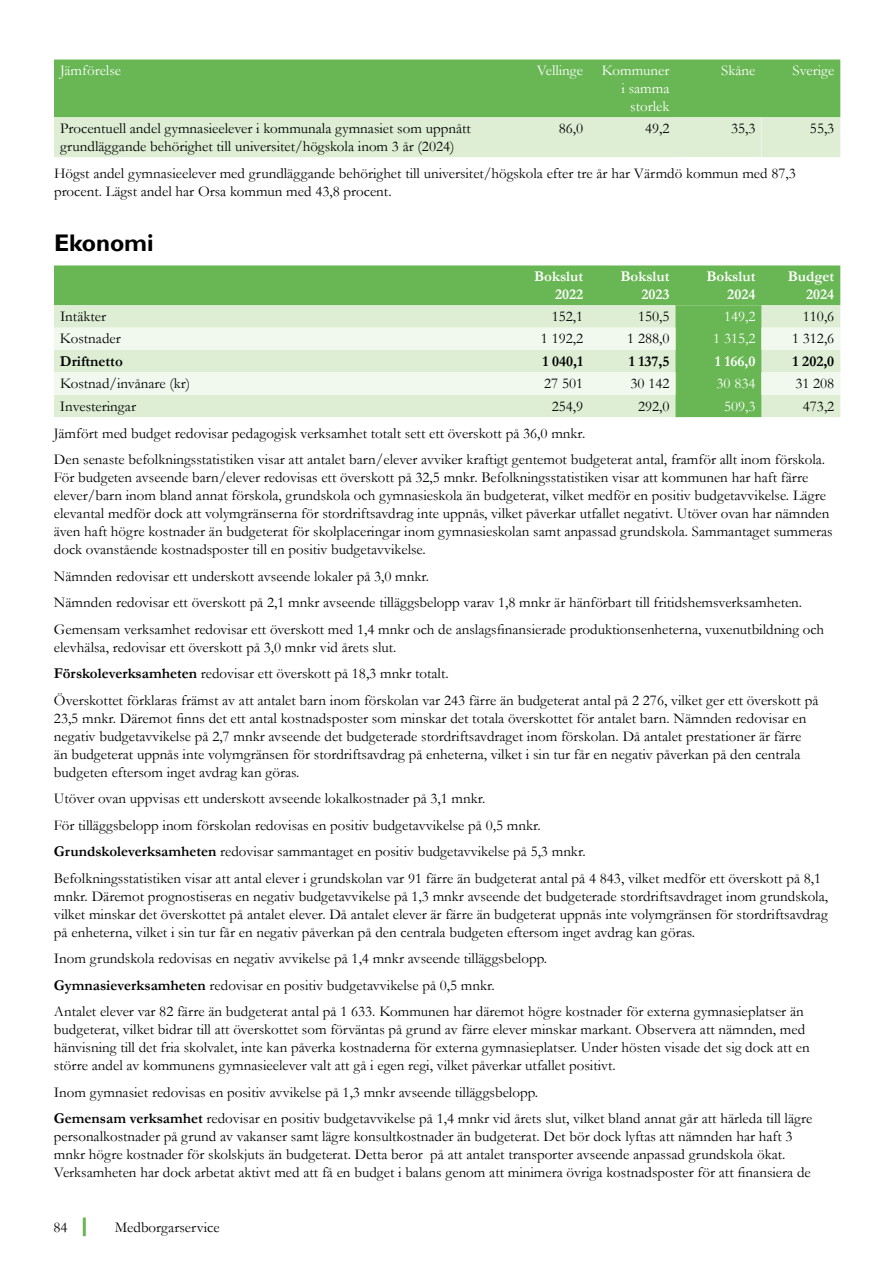
<style>
.page{position:relative;width:893px;height:1263px;background:#fff}
.page>*{position:absolute;margin:0;border:0;box-sizing:border-box;transform-origin:0 0}
.t1{font:700 24px "Gill Sans";color:#000}
.t2{font:15px/18px "Garamond";color:#000}
.t3{font:15px/18px "Garamond";color:#fff;text-align:right}
.t4{font:700 15px/18px "Garamond";color:#fff;text-align:right}
.t5{font:700 15px "Garamond";color:#000}
.s1{font-weight:700}
</style>
<div class="page">
<hr style="left:83px;top:1217px;width:3px;height:19px;background:#69b754">
<svg style="left:54px;top:60px;width:786px;height:97px;background:#95cc85"></svg>
<div style="left:675px;top:117px;width:86px;height:40px;background:#ddeed5"></div>
<svg style="left:54px;top:265px;width:786px;height:152px;background:#a0d191"></svg>
<svg style="left:54px;top:328px;width:786px;height:67px;background:#dceed5"></svg>
<p class="t3" style="left:60px;top:61px;width:63px">Jämförelse</p>
<p class="t3" style="left:537px;top:61px;width:134px">Vellinge Kommuner i samma<br>storlek</p>
<p class="t3" style="left:721px;top:61px;width:36px">Skåne</p>
<p class="t3" style="left:792px;top:61px;width:43px">Sverige</p>
<p class="t2" style="left:60px;top:119px;width:412px">Procentuell andel gymnasieelever i kommunala gymnasiet som uppnått grundläggande behörighet till universitet/högskola inom 3 år (2024)</p>
<p class="t2" style="left:559px;top:119px;width:26px">86,0</p>
<p class="t2" style="left:645px;top:119px;width:26px">49,2</p>
<p class="t2" style="left:731px;top:119px;width:26px">35,3</p>
<p class="t2" style="left:810px;top:119px;width:26px">55,3</p>
<p class="t2" style="left:54px;top:164px;width:743px">Högst andel gymnasieelever med grundläggande behörighet till universitet/högskola efter tre år har Värmdö kommun med 87,3 procent. Lägst andel har Orsa kommun med 43,8 procent.</p>
<h1 class="t1" style="left:54px;top:228px;width:101px">Ekonomi</h1>
<p class="t4" style="left:534px;top:268px;width:51px">Bokslut<br>2022</p>
<p class="t4" style="left:620px;top:268px;width:51px">Bokslut<br>2023</p>
<p class="t4" style="left:706px;top:268px;width:51px">Bokslut<br>2024</p>
<p class="t4" style="left:788px;top:268px;width:48px">Budget<br>2024</p>
<p class="t2" style="left:60px;top:307px;width:48px">Intäkter</p>
<p class="t2" style="left:552px;top:307px;width:33px">152,1</p>
<p class="t2" style="left:638px;top:307px;width:33px">150,5</p>
<p class="t3" style="left:724px;top:307px;width:33px">149,2</p>
<p class="t2" style="left:803px;top:307px;width:33px">110,6</p>
<p class="t2" style="left:60px;top:329px;width:62px">Kostnader</p>
<p class="t2" style="left:541px;top:329px;width:44px">1 192,2</p>
<p class="t2" style="left:627px;top:329px;width:44px">1 288,0</p>
<p class="t3" style="left:713px;top:329px;width:44px">1 315,2</p>
<p class="t2" style="left:792px;top:329px;width:44px">1 312,6</p>
<p class="t5" style="left:60px;top:351px;width:64px">Driftnetto</p>
<p class="t5" style="left:542px;top:351px;width:42px">1 040,1</p>
<p class="t5" style="left:629px;top:351px;width:42px">1 137,5</p>
<p class="t4" style="left:715px;top:352px;width:42px">1 166,0</p>
<p class="t5" style="left:793px;top:351px;width:43px">1 202,0</p>
<p class="t2" style="left:60px;top:374px;width:132px">Kostnad/invånare (kr)</p>
<p class="t2" style="left:544px;top:374px;width:40px">27 501</p>
<p class="t2" style="left:631px;top:374px;width:40px">30 142</p>
<p class="t3" style="left:716px;top:374px;width:40px">30 834</p>
<p class="t2" style="left:795px;top:374px;width:40px">31 208</p>
<p class="t2" style="left:60px;top:396px;width:78px">Investeringar</p>
<p class="t2" style="left:552px;top:396px;width:33px">254,9</p>
<p class="t2" style="left:638px;top:396px;width:33px">292,0</p>
<p class="t3" style="left:724px;top:396px;width:33px">509,3</p>
<p class="t2" style="left:803px;top:396px;width:33px">473,2</p>
<p class="t2" style="left:54px;top:419px;width:773px;line-height:26.5px">Jämfört med budget redovisar pedagogisk verksamhet totalt sett ett överskott på 36,0 mnkr.<br>Den senaste befolkningsstatistiken visar att antalet barn/elever avviker kraftigt gentemot budgeterat antal, framför allt inom förskola.</p>
<p class="t2" style="left:54px;top:468px;width:780px">För budgeten avseende barn/elever redovisas ett överskott på 32,5 mnkr. Befolkningsstatistiken visar att kommunen har haft färre elever/barn inom bland annat förskola, grundskola och gymnasieskola än budgeterat, vilket medför en positiv budgetavvikelse. Lägre elevantal medför dock att volymgränserna för stordriftsavdrag inte uppnås, vilket påverkar utfallet negativt. Utöver ovan har nämnden även haft högre kostnader än budgeterat för skolplaceringar inom gymnasieskolan samt anpassad grundskola. Sammantaget summeras dock ovanstående kostnadsposter till en positiv budgetavvikelse.</p>
<p class="t2" style="left:54px;top:562px;width:772px;line-height:26.5px">Nämnden redovisar ett underskott avseende lokaler på 3,0 mnkr.<br>Nämnden redovisar ett överskott på 2,1 mnkr avseende tilläggsbelopp varav 1,8 mnkr är hänförbart till fritidshemsverksamheten.<br>Gemensam verksamhet redovisar ett överskott med 1,4 mnkr och de anslagsfinansierade produktionsenheterna, vuxenutbildning och</p>
<p class="t2" style="left:54px;top:633px;width:766px;line-height:26.5px">elevhälsa, redovisar ett överskott på 3,0 mnkr vid årets slut.<br><span class="s1">Förskoleverksamheten</span> redovisar ett överskott på 18,3 mnkr totalt.<br>Överskottet förklaras främst av att antalet barn inom förskolan var 243 färre än budgeterat antal på 2 276, vilket ger ett överskott på</p>
<p class="t2" style="left:54px;top:709px;width:754px">23,5 mnkr. Däremot finns det ett antal kostnadsposter som minskar det totala överskottet för antalet barn. Nämnden redovisar en negativ budgetavvikelse på 2,7 mnkr avseende det budgeterade stordriftsavdraget inom förskolan. Då antalet prestationer är färre än budgeterat uppnås inte volymgränsen för stordriftsavdrag på enheterna, vilket i sin tur får en negativ påverkan på den centrala budgeten eftersom inget avdrag kan göras.</p>
<p class="t2" style="left:54px;top:785px;width:769px;line-height:26.5px">Utöver ovan uppvisas ett underskott avseende lokalkostnader på 3,1 mnkr.<br>För tilläggsbelopp inom förskolan redovisas en positiv budgetavvikelse på 0,5 mnkr.<br><span class="s1">Grundskoleverksamheten</span> redovisar sammantaget en positiv budgetavvikelse på 5,3 mnkr.<br>Befolkningsstatistiken visar att antal elever i grundskolan var 91 färre än budgeterat antal på 4 843, vilket medför ett överskott på 8,1</p>
<p class="t2" style="left:54px;top:887px;width:776px;text-align:justify">mnkr. Däremot prognostiseras en negativ budgetavvikelse på 1,3 mnkr avseende det budgeterade stordriftsavdraget inom grundskola, vilket minskar det överskottet på antalet elever. Då antalet elever är färre än budgeterat uppnås inte volymgränsen för stordriftsavdrag på enheterna, vilket i sin tur får en negativ påverkan på den centrala budgeten eftersom inget avdrag kan göras.</p>
<p class="t2" style="left:54px;top:945px;width:751px;line-height:26.5px">Inom grundskola redovisas en negativ avvikelse på 1,4 mnkr avseende tilläggsbelopp.<br><span class="s1">Gymnasieverksamheten</span> redovisar en positiv budgetavvikelse på 0,5 mnkr.<br>Antalet elever var 82 färre än budgeterat antal på 1 633. Kommunen har däremot högre kostnader för externa gymnasieplatser än</p>
<p class="t2" style="left:54px;top:1020px;width:757px">budgeterat, vilket bidrar till att överskottet som förväntas på grund av färre elever minskar markant. Observera att nämnden, med hänvisning till det fria skolvalet, inte kan påverka kostnaderna för externa gymnasieplatser. Under hösten visade det sig dock att en större andel av kommunens gymnasieelever valt att gå i egen regi, vilket påverkar utfallet positivt.</p>
<p class="t2" style="left:54px;top:1078px;width:760px;line-height:26.5px">Inom gymnasiet redovisas en positiv avvikelse på 1,3 mnkr avseende tilläggsbelopp.<br><span class="s1">Gemensam verksamhet</span> redovisar en positiv budgetavvikelse på 1,4 mnkr vid årets slut, vilket bland annat går att härleda till lägre</p>
<p class="t2" style="left:54px;top:1127px;width:758px">personalkostnader på grund av vakanser samt lägre konsultkostnader än budgeterat. Det bör dock lyftas att nämnden har haft 3 mnkr högre kostnader för skolskjuts än budgeterat. Detta beror på att antalet transporter avseende anpassad grundskola ökat.<br>Verksamheten har dock arbetat aktivt med att få en budget i balans genom att minimera övriga kostnadsposter för att finansiera de</p>
<p class="t2" style="left:54px;top:1218px;width:16px">84</p>
<p class="t2" style="left:115px;top:1218px;width:106px">Medborgarservice</p>
</div>
